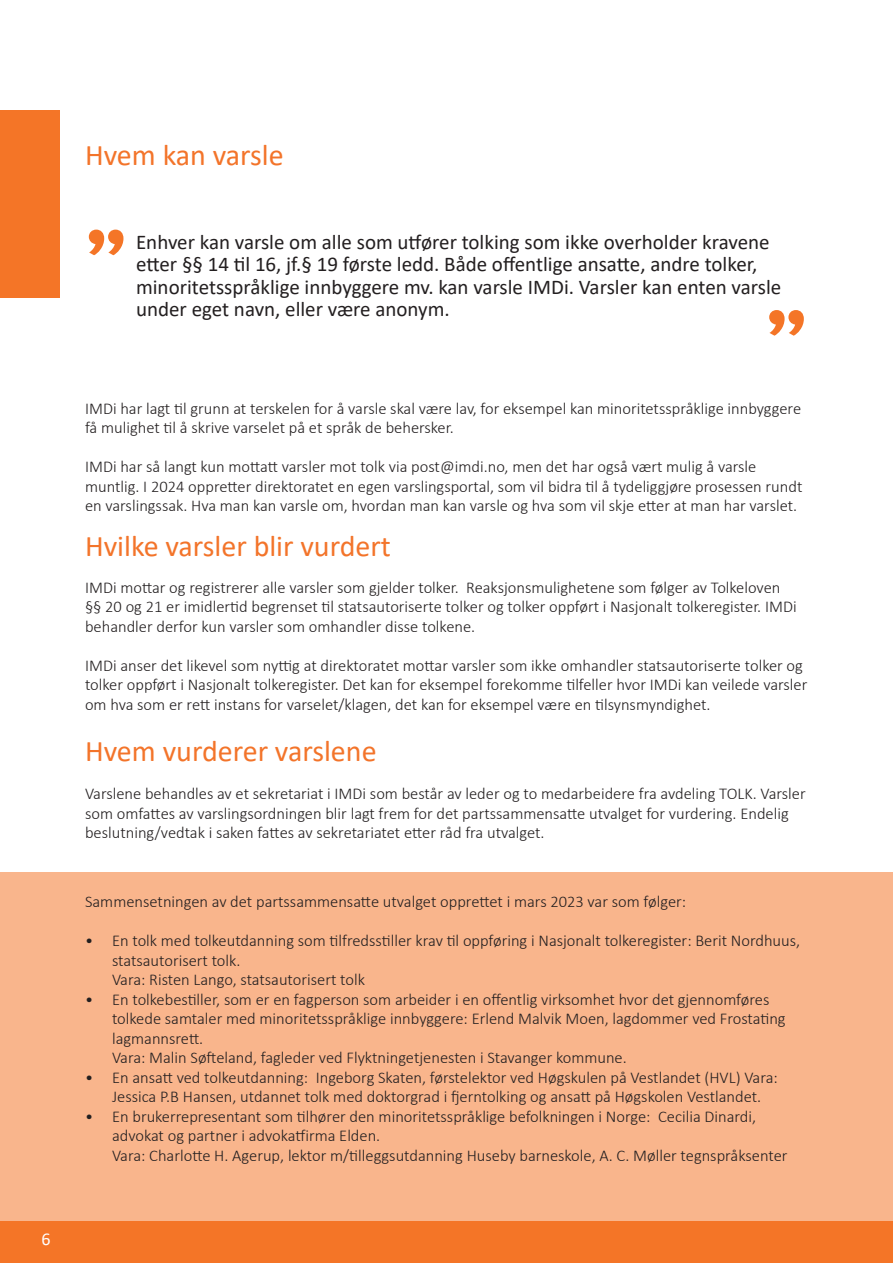
<style>
.page{position:relative;width:893px;height:1263px;background:#fff}
.page>*{position:absolute;margin:0;border:0;box-sizing:border-box;transform-origin:0 0}
.t1{font:700 90px "Siri";color:#f47527}
.t2{font:30px "Calibri";color:#f3742a}
.t3{font:21px/22.5px "Calibri";color:#231f20}
.t4{font:18px "Calibri";color:#fff}
.t5{font:300 16.5px/19.5px "Calibri";color:#231f20}
</style>
<div class="page">
<div style="left:0;top:1221px;width:893px;height:42px;background:#f47527"></div>
<div style="left:0;top:111px;width:60px;height:187px;background:#f47527"></div>
<div style="left:0;top:872px;width:893px;height:348px;background:#f9b58c"></div>
<p class="t4" style="left:41px;top:1226px;width:11px">6</p>
<h2 class="t2" style="left:85px;top:134px;width:200px">Hvem kan varsle</h2>
<h1 class="t1" style="left:85px;top:210px;width:44px">”</h1>
<p class="t3" style="left:136px;top:230px;width:647px">Enhver kan varsle om alle som utfører tolking som ikke overholder kravene etter §§ 14 til 16, jf.§ 19 første ledd. Både offentlige ansatte, andre tolker, minoritetsspråklige innbyggere mv. kan varsle IMDi. Varsler kan enten varsle under eget navn, eller være anonym.</p>
<h1 class="t1" style="left:765px;top:291px;width:44px">”</h1>
<p class="t5" style="left:85px;top:398px;width:718px">IMDi har lagt til grunn at terskelen for å varsle skal være lav, for eksempel kan minoritetsspråklige innbyggere få mulighet til å skrive varselet på et språk de behersker.</p>
<p class="t5" style="left:85px;top:457px;width:719px">IMDi har så langt kun mottatt varsler mot tolk via post@imdi.no, men det har også vært mulig å varsle muntlig. I 2024 oppretter direktoratet en egen varslingsportal, som vil bidra til å tydeliggjøre prosessen rundt en varslingssak. Hva man kan varsle om, hvordan man kan varsle og hva som vil skje etter at man har varslet.</p>
<h2 class="t2" style="left:85px;top:525px;width:307px">Hvilke varsler blir vurdert</h2>
<p class="t5" style="left:85px;top:577px;width:713px">IMDi mottar og registrerer alle varsler som gjelder tolker. Reaksjonsmulighetene som følger av Tolkeloven §§ 20 og 21 er imidlertid begrenset til statsautoriserte tolker og tolker oppført i Nasjonalt tolkeregister. IMDi behandler derfor kun varsler som omhandler disse tolkene.</p>
<p class="t5" style="left:85px;top:655px;width:724px">IMDi anser det likevel som nyttig at direktoratet mottar varsler som ikke omhandler statsautoriserte tolker og tolker oppført i Nasjonalt tolkeregister. Det kan for eksempel forekomme tilfeller hvor IMDi kan veilede varsler om hva som er rett instans for varselet/klagen, det kan for eksempel være en tilsynsmyndighet.</p>
<h2 class="t2" style="left:85px;top:730px;width:293px">Hvem vurderer varslene</h2>
<p class="t5" style="left:85px;top:784px;width:722px">Varslene behandles av et sekretariat i IMDi som består av leder og to medarbeidere fra avdeling TOLK. Varsler som omfattes av varslingsordningen blir lagt frem for det partssammensatte utvalget for vurdering. Endelig beslutning/vedtak i saken fattes av sekretariatet etter råd fra utvalget.</p>
<p class="t5" style="left:85px;top:892px;width:603px">Sammensetningen av det partssammensatte utvalget opprettet i mars 2023 var som følger:</p>
<p class="t5" style="left:112px;top:931px;width:690px;text-indent:-27px">• En tolk med tolkeutdanning som tilfredsstiller krav til oppføring i Nasjonalt tolkeregister: Berit Nordhuus, statsautorisert tolk.<br>Vara: Risten Lango, statsautorisert tolk</p>
<p class="t5" style="left:112px;top:989px;width:675px;text-indent:-27px">• En tolkebestiller, som er en fagperson som arbeider i en offentlig virksomhet hvor det gjennomføres tolkede samtaler med minoritetsspråklige innbyggere: Erlend Malvik Moen, lagdommer ved Frostating lagmannsrett.<br>Vara: Malin Søfteland, fagleder ved Flyktningetjenesten i Stavanger kommune.</p>
<p class="t5" style="left:112px;top:1067px;width:667px;text-indent:-27px">• En ansatt ved tolkeutdanning: Ingeborg Skaten, førstelektor ved Høgskulen på Vestlandet (HVL) Vara:<br>Jessica P.B Hansen, utdannet tolk med doktorgrad i fjerntolking og ansatt på Høgskolen Vestlandet.</p>
<p class="t5" style="left:112px;top:1106px;width:677px;text-indent:-27px">• En brukerrepresentant som tilhører den minoritetsspråklige befolkningen i Norge: Cecilia Dinardi, advokat og partner i advokatfirma Elden.<br>Vara: Charlotte H. Agerup, lektor m/tilleggsutdanning Huseby barneskole, A. C. Møller tegnspråksenter</p>
</div>
